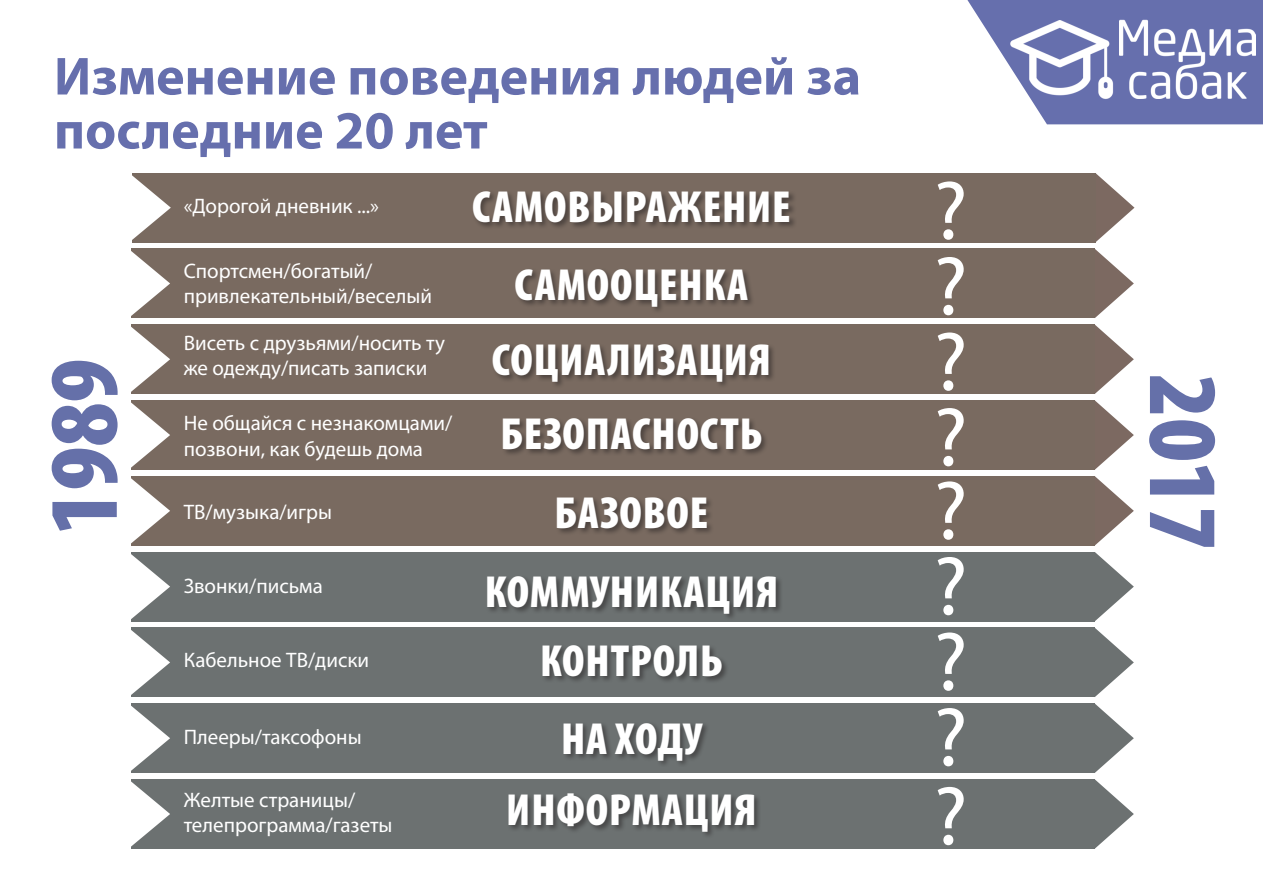
<style>
.page{position:relative;width:1263px;height:893px;background:#fff}
.page>*{position:absolute;margin:0;border:0;box-sizing:border-box;transform-origin:0 0}
.t1{font:900 condensed 99px "Myriad Pro";color:#6570a9}
.t2{font:83.85px "Myriad Pro";color:#fff}
.t3{font:700 54px "Myriad Pro";color:#666fad}
.t4{font:900 condensed 45.15px "Myriad Pro";letter-spacing:.02em;color:#fff}
.t5{font:21px "Myriad Pro";color:#fff}
</style>
<div class="page">
<svg style="left:967px;top:0;width:296px;height:124px"></svg>
<img style="left:1009px;top:20px;width:124px;height:87px">
<img style="left:1119px;top:17px;width:136px;height:81px">
<svg style="left:1095px;top:173px;width:39px;height:69px"></svg>
<svg style="left:1095px;top:249px;width:39px;height:69px"></svg>
<svg style="left:1095px;top:325px;width:39px;height:69px"></svg>
<svg style="left:1095px;top:400px;width:39px;height:70px"></svg>
<svg style="left:1095px;top:476px;width:39px;height:70px"></svg>
<svg style="left:1095px;top:552px;width:39px;height:69px"></svg>
<svg style="left:1095px;top:628px;width:39px;height:69px"></svg>
<svg style="left:1095px;top:704px;width:39px;height:69px"></svg>
<div style="left:132px;top:173px;width:963px;height:69px;background:#796a60"></div>
<svg style="left:132px;top:175px;width:39px;height:65px"></svg>
<div style="left:131px;top:249px;width:964px;height:69px;background:#796a60"></div>
<svg style="left:131px;top:251px;width:39px;height:65px"></svg>
<div style="left:131px;top:325px;width:964px;height:69px;background:#796a60"></div>
<svg style="left:131px;top:326px;width:39px;height:66px"></svg>
<div style="left:131px;top:400px;width:964px;height:70px;background:#796a60"></div>
<svg style="left:131px;top:402px;width:39px;height:66px"></svg>
<div style="left:131px;top:476px;width:964px;height:70px;background:#796a60"></div>
<svg style="left:131px;top:478px;width:39px;height:66px"></svg>
<div style="left:131px;top:552px;width:964px;height:69px;background:#6c7171"></div>
<svg style="left:131px;top:554px;width:39px;height:65px"></svg>
<div style="left:131px;top:628px;width:964px;height:69px;background:#6c7171"></div>
<svg style="left:131px;top:630px;width:39px;height:65px"></svg>
<div style="left:131px;top:703px;width:964px;height:70px;background:#6c7171"></div>
<svg style="left:131px;top:705px;width:39px;height:66px"></svg>
<div style="left:131px;top:779px;width:964px;height:70px;background:#6c7171"></div>
<svg style="left:131px;top:781px;width:39px;height:66px"></svg>
<svg style="left:1095px;top:779px;width:39px;height:70px"></svg>
<div style="left:472px;top:190px;width:325px;height:40px;background:#231f20;opacity:.5"></div>
<div style="left:514px;top:268px;width:241px;height:46px;background:#231f20;opacity:.5"></div>
<div style="left:492px;top:343px;width:284px;height:46px;background:#231f20;opacity:.5"></div>
<div style="left:502px;top:417px;width:267px;height:39px;background:#231f20;opacity:.5"></div>
<div style="left:556px;top:496px;width:158px;height:40px;background:#231f20;opacity:.5"></div>
<div style="left:486px;top:575px;width:297px;height:46px;background:#231f20;opacity:.5"></div>
<div style="left:541px;top:644px;width:188px;height:40px;background:#231f20;opacity:.5"></div>
<div style="left:562px;top:721px;width:148px;height:46px;background:#231f20;opacity:.5"></div>
<div style="left:507px;top:792px;width:254px;height:47px;background:#231f20;opacity:.5"></div>
<p class="t3" style="left:54px;top:41px;width:809px">Изменение поведения людей за</p>
<p class="t3" style="left:54px;top:95px;width:435px">последние 20 лет</p>
<p class="t1" style="left:29px;top:534px;width:177px;rotate:-90deg">1989</p>
<p class="t5" style="left:184px;top:193px;width:197px">«Дорогой дневник ...»</p>
<p class="t5" style="left:184px;top:258px;width:190px">Спортсмен/богатый/</p>
<p class="t5" style="left:184px;top:283px;width:250px">привлекательный/веселый</p>
<p class="t5" style="left:184px;top:330px;width:263px">Висеть с друзьями/носить ту</p>
<p class="t5" style="left:184px;top:355px;width:245px">же одежду/писать записки</p>
<p class="t5" style="left:184px;top:410px;width:270px">Не общайся с незнакомцами/</p>
<p class="t5" style="left:184px;top:436px;width:241px">позвони, как будешь дома</p>
<p class="t5" style="left:184px;top:499px;width:150px">ТВ/музыка/игры</p>
<p class="t5" style="left:184px;top:573px;width:141px">Звонки/письма</p>
<p class="t5" style="left:184px;top:647px;width:187px">Кабельное ТВ/диски</p>
<p class="t5" style="left:184px;top:724px;width:179px">Плееры/таксофоны</p>
<p class="t5" style="left:184px;top:787px;width:173px">Желтые страницы/</p>
<p class="t5" style="left:184px;top:812px;width:210px">телепрограмма/газеты</p>
<p class="t4" style="left:472px;top:181px;width:320px">САМОВЫРАЖЕНИЕ</p>
<p class="t4" style="left:515px;top:260px;width:235px">САМООЦЕНКА</p>
<p class="t4" style="left:492px;top:335px;width:281px">СОЦИАЛИЗАЦИЯ</p>
<p class="t4" style="left:500px;top:408px;width:264px">БЕЗОПАСНОСТЬ</p>
<p class="t4" style="left:555px;top:488px;width:155px">БАЗОВОЕ</p>
<p class="t4" style="left:485px;top:567px;width:295px">КОММУНИКАЦИЯ</p>
<p class="t4" style="left:540px;top:636px;width:184px">КОНТРОЛЬ</p>
<p class="t4" style="left:561px;top:713px;width:142px">НА ХОДУ</p>
<p class="t4" style="left:506px;top:785px;width:252px">ИНФОРМАЦИЯ</p>
<p class="t2" style="left:933px;top:159px;width:36px">?</p>
<p class="t2" style="left:933px;top:235px;width:36px">?</p>
<p class="t2" style="left:933px;top:310px;width:36px">?</p>
<p class="t2" style="left:933px;top:386px;width:36px">?</p>
<p class="t2" style="left:933px;top:459px;width:36px">?</p>
<p class="t2" style="left:933px;top:535px;width:36px">?</p>
<p class="t2" style="left:933px;top:610px;width:36px">?</p>
<p class="t2" style="left:933px;top:686px;width:36px">?</p>
<p class="t2" style="left:933px;top:764px;width:36px">?</p>
<p class="t1" style="left:1238px;top:374px;width:177px;rotate:90deg">2017</p>
</div>
